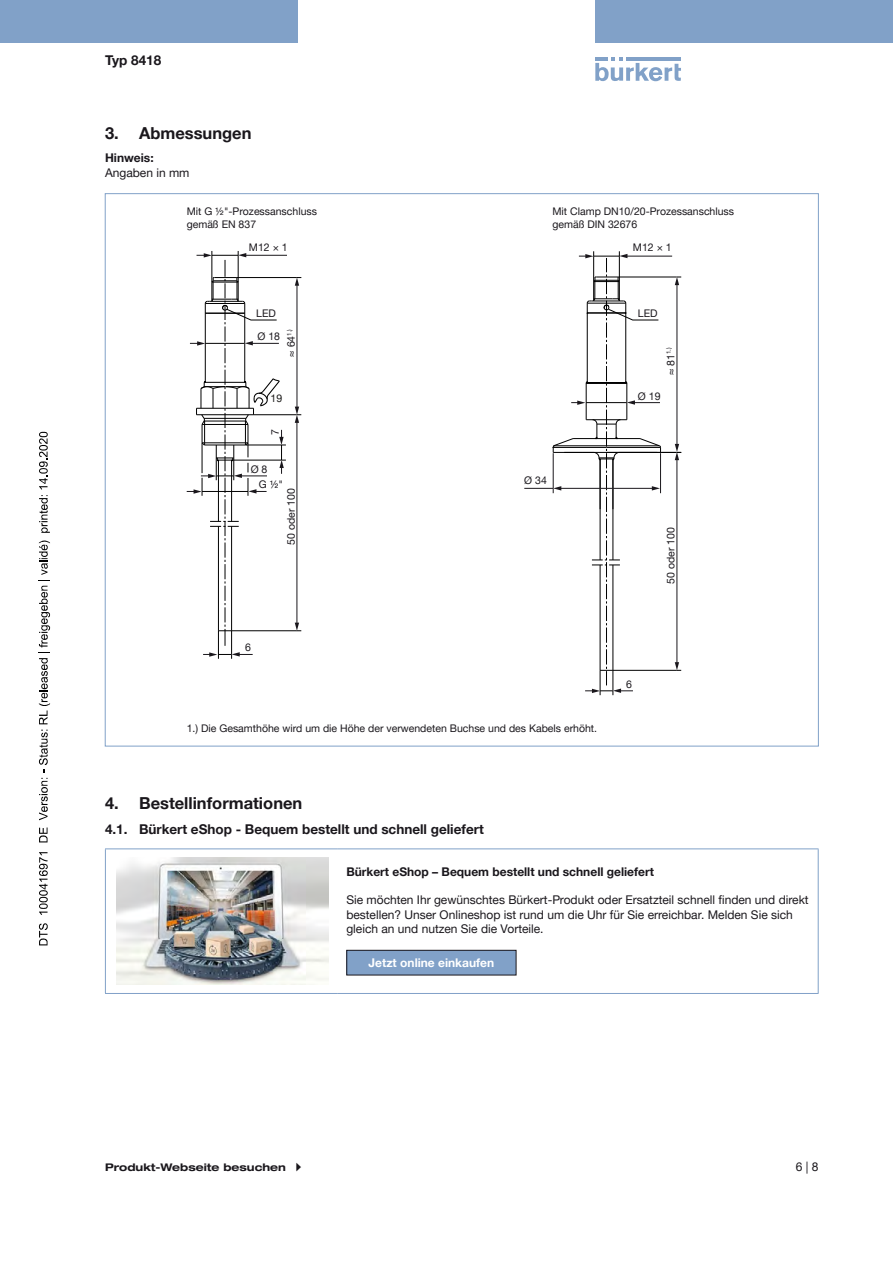
<style>
.page{position:relative;width:893px;height:1263px;background:#fff}
.page>*{position:absolute;margin:0;border:0;box-sizing:border-box;transform-origin:0 0}
.t1{font:700 16.5px "Helvetica Neue LTW1 G";color:#1a171c}
.t2{font:700 13.5px "Helvetica Neue LTW1 G";color:#1a171c}
.t3{font:12px/14.4px "Helvetica Neue LTW1 G";color:#1a171c}
.t4{font:700 12px "Helvetica Neue LTW1 G";color:#1a171c}
.t5{font:700 12px "Helvetica Neue LTW1 G";color:#fff}
.t6{font:10.5px/12.6px "Helvetica Neue LTW1 G";color:#1a171c}
.t7{font:700 expanded 10.5px "Helvetica Neue LTW1 G";color:#1a171c}
.t8{font:10.5px "Helvetica Neue LTW1 G";color:#181716}
</style>
<div class="page">
<svg style="left:595px;top:57px;width:86px;height:24px"></svg>
<hr style="left:626px;top:57px;width:55px;height:4px;background:#81a1c8">
<div style="left:0;top:0;width:298px;height:42px;background:#81a1c8"></div>
<div style="left:595px;top:0;width:298px;height:42px;background:#81a1c8"></div>
<hr style="left:237px;top:277px;width:64px;height:1px;background:#000">
<hr style="left:211px;top:251px;width:1px;height:31px;background:#000">
<hr style="left:238px;top:251px;width:1px;height:31px;background:#000">
<hr style="left:232px;top:630px;width:69px;height:1px;background:#000">
<hr style="left:253px;top:414px;width:48px;height:1px;background:#000">
<hr style="left:233px;top:460px;width:53px;height:1px;background:#000">
<hr style="left:246px;top:445px;width:40px;height:1px;background:#000">
<hr style="left:297px;top:284px;width:1px;height:124px;background:#1a171c">
<svg style="left:295px;top:278px;width:4px;height:8px"></svg>
<hr style="left:245px;top:255px;width:42px;height:1px;background:#1a171c">
<hr style="left:297px;top:421px;width:1px;height:203px;background:#1a171c">
<svg style="left:295px;top:623px;width:4px;height:8px"></svg>
<svg style="left:295px;top:407px;width:4px;height:16px"></svg>
<hr style="left:593px;top:251px;width:1px;height:31px;background:#000">
<hr style="left:619px;top:251px;width:1px;height:31px;background:#000">
<svg style="left:524px;top:254px;width:157px;height:441px"></svg>
<svg style="left:187px;top:253px;width:97px;height:406px"></svg>
<hr style="left:338px;top:848px;width:481px;height:1px;background:#81a1c8">
<hr style="left:818px;top:849px;width:1px;height:144px;background:#81a1c8">
<hr style="left:338px;top:993px;width:481px;height:1px;background:#81a1c8">
<hr style="left:105px;top:848px;width:233px;height:1px;background:#81a1c8">
<hr style="left:105px;top:849px;width:1px;height:144px;background:#81a1c8">
<hr style="left:105px;top:993px;width:233px;height:1px;background:#81a1c8">
<img style="left:116px;top:857px;width:213px;height:128px">
<div style="left:347px;top:950px;width:169px;height:25px;background:#81a1c8"></div>
<div style="left:346px;top:950px;width:170px;height:25px;border:1px solid #1a171c"></div>
<svg style="left:39px;top:923px;width:9px;height:22px"></svg>
<svg style="left:39px;top:852px;width:9px;height:63px"></svg>
<svg style="left:39px;top:827px;width:9px;height:15px"></svg>
<svg style="left:39px;top:540px;width:11px;height:280px"></svg>
<svg style="left:39px;top:495px;width:11px;height:38px"></svg>
<svg style="left:39px;top:432px;width:9px;height:57px"></svg>
<p class="t2" style="left:105px;top:52px;width:58px">Typ 8418</p>
<h1 class="t1" style="left:105px;top:123px;width:148px">3. Abmessungen</h1>
<p class="t4" style="left:105px;top:151px;width:50px">Hinweis:</p>
<p class="t3" style="left:105px;top:165px;width:86px">Angaben in mm</p>
<p class="t6" style="left:187px;top:205px;width:132px">Mit G ½"-Prozessanschluss gemäß EN 837</p>
<p class="t6" style="left:249px;top:241px;width:40px">M12 × 1</p>
<p class="t6" style="left:256px;top:307px;width:21px">LED</p>
<p class="t6" style="left:285px;top:357px;width:29px;rotate:-90deg">≈ 64<sup>1.)</sup></p>
<p class="t6" style="left:257px;top:330px;width:24px">Ø 18</p>
<p class="t8" style="left:271px;top:392px;width:13px">19</p>
<p class="t6" style="left:269px;top:434px;width:7px;rotate:-90deg">7</p>
<p class="t6" style="left:259px;top:462px;width:26px;line-height:14.9px;text-indent:-8px">Ø 8<br>G ½"</p>
<p class="t6" style="left:285px;top:545px;width:58px;rotate:-90deg">50 oder 100</p>
<p class="t6" style="left:245px;top:641px;width:7px">6</p>
<p class="t6" style="left:552px;top:205px;width:183px">Mit Clamp DN10/20-Prozessanschluss gemäß DIN 32676</p>
<p class="t6" style="left:633px;top:241px;width:40px">M12 × 1</p>
<p class="t6" style="left:638px;top:307px;width:21px">LED</p>
<p class="t6" style="left:664px;top:375px;width:29px;rotate:-90deg">≈ 81<sup>1.)</sup></p>
<p class="t6" style="left:524px;top:474px;width:24px">Ø 34</p>
<p class="t6" style="left:638px;top:390px;width:24px">Ø 19</p>
<p class="t6" style="left:664px;top:584px;width:58px;rotate:-90deg">50 oder 100</p>
<p class="t6" style="left:626px;top:678px;width:7px">6</p>
<p class="t6" style="left:187px;top:722px;width:412px">1.) Die Gesamthöhe wird um die Höhe der verwendeten Buchse und des Kabels erhöht.</p>
<h1 class="t1" style="left:105px;top:793px;width:199px">4. Bestellinformationen</h1>
<p class="t2" style="left:105px;top:821px;width:380px">4.1. Bürkert eShop - Bequem bestellt und schnell geliefert</p>
<p class="t4" style="left:346px;top:864px;width:309px">Bürkert eShop – Bequem bestellt und schnell geliefert</p>
<p class="t3" style="left:346px;top:893px;width:464px">Sie möchten Ihr gewünschtes Bürkert-Produkt oder Ersatzteil schnell finden und direkt bestellen? Unser Onlineshop ist rund um die Uhr für Sie erreichbar. Melden Sie sich gleich an und nutzen Sie die Vorteile.</p>
<p class="t5" style="left:369px;top:955px;width:127px">Jetzt online einkaufen</p>
<p class="t7" style="left:105px;top:1161px;width:182px">Produkt-Webseite besuchen</p>
<p class="t3" style="left:796px;top:1159px;width:24px">6 | 8</p>
</div>
